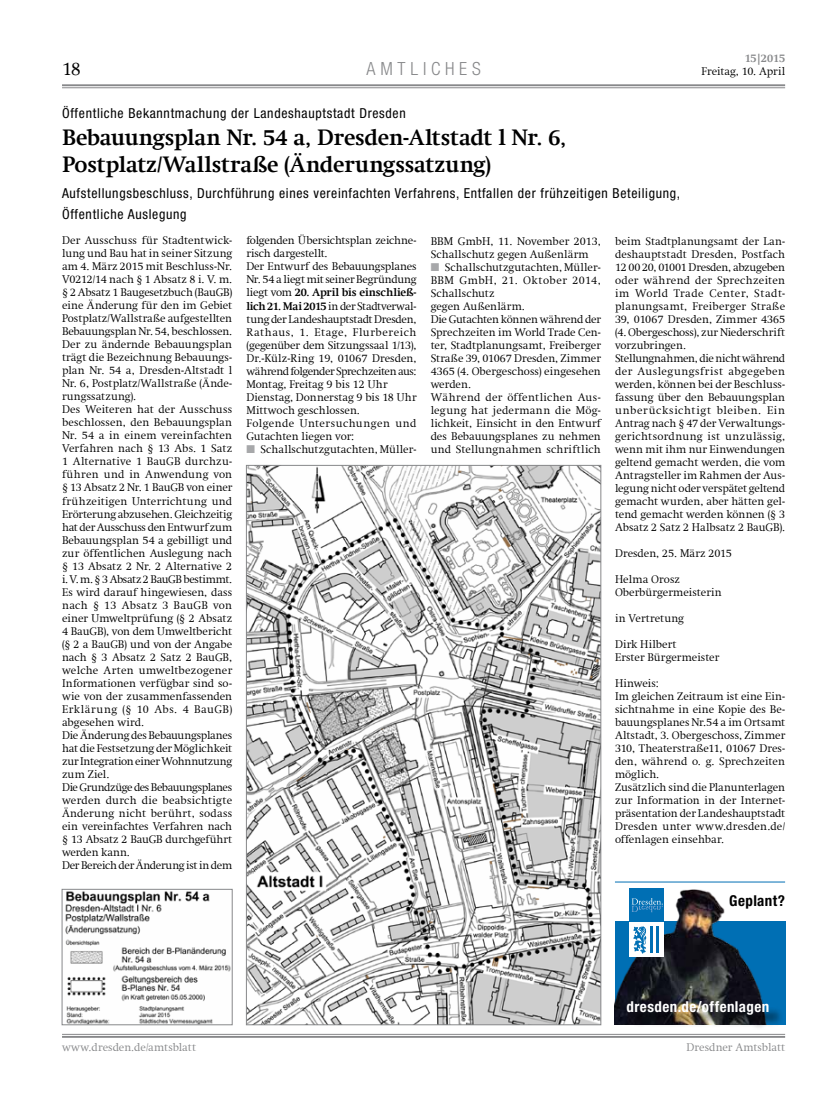
<style>
.page{position:relative;width:833px;height:1117px;background:#fff}
.page>*{position:absolute;margin:0;border:0;box-sizing:border-box;transform-origin:0 0}
.t1{font:700 22.5px/27.5px "Swift Com";letter-spacing:-.01em;color:#000}
.t2{font:300 18.75px "Swift Com";color:#000}
.t3{font:300 condensed 18.12px "Helvetica Neue";color:#87888a}
.t4{font:700 condensed 15px "Helvetica Neue";letter-spacing:.03em;color:#fff}
.t5{font:700 condensed 15px "Helvetica Neue";letter-spacing:.03em;color:#000}
.t6{font:condensed 13.75px/20.6px "Helvetica Neue";letter-spacing:.05em;color:#000}
.t7{font:300 11.25px/13px "Swift Com";letter-spacing:.005em;color:#000}
.t8{font:300 11.25px "Swift Com";letter-spacing:.005em;color:#87888a}
.t9{font:700 11.25px "Swift Com";letter-spacing:-.015em;color:#87888a}
.s1{font-weight:700}
.s2{color:#a7a8aa}
</style>
<div class="page">
<hr style="left:62px;top:87px;width:723px;height:1px;background:#87888a">
<hr style="left:62px;top:84px;width:723px;height:2px;background:#87888a">
<hr style="left:62px;top:1033px;width:723px;height:1px;background:#87888a">
<hr style="left:62px;top:1035px;width:723px;height:2px;background:#87888a">
<img style="left:248px;top:467px;width:351px;height:555px">
<img style="left:65px;top:891px;width:165px;height:131px">
<div style="left:62px;top:888px;width:170px;height:136px;border:1px solid #87888a"></div>
<div style="left:615px;top:921px;width:170px;height:103px;background:#006fb4"></div>
<img style="left:615px;top:882px;width:158px;height:142px">
<div style="left:629px;top:1003px;width:155px;height:26px;background:#000;opacity:.75"></div>
<hr style="left:615px;top:881px;width:170px;height:1px;background:#006fb4">
<div style="left:629px;top:887px;width:35px;height:35px;background:#006fb4"></div>
<div style="left:629px;top:922px;width:35px;height:34px;background:#fff"></div>
<svg style="left:633px;top:926px;width:13px;height:27px"></svg>
<hr style="left:650px;top:926px;width:3px;height:26px;background:#006fb4">
<hr style="left:656px;top:926px;width:3px;height:26px;background:#006fb4">
<svg style="left:631px;top:898px;width:31px;height:14px"></svg>
<h2 class="t2" style="left:62px;top:58px;width:21px">18</h2>
<h3 class="t3" style="left:366px;top:58px;width:78px">AMTL ICHE</h3>
<h3 class="t3" style="left:472px;top:58px;width:10px">S</h3>
<p class="t6" style="left:62px;top:103px;width:345px">Öffentliche Bekanntmachung der Landeshauptstadt Dresden</p>
<h1 class="t1" style="left:62px;top:123px;width:506px">Bebauungsplan Nr. 54 a, Dresden-Altstadt l Nr. 6,<br>Postplatz/Wallstraße (Änderungssatzung)</h1>
<p class="t6" style="left:62px;top:183px;width:620px">Aufstellungsbeschluss, Durchführung eines vereinfachten Verfahrens, Entfallen der frühzeitigen Beteiligung,<br>Öffentliche Auslegung</p>
<p class="t9" style="left:744px;top:52px;width:42px">15|2015</p>
<p class="t7" style="left:701px;top:65px;width:85px">Freitag, 10. April</p>
<p class="t7" style="left:62px;top:234px;width:172px">Der Ausschuss für Stadtentwick&shy;lung und Bau hat in seiner Sitzung am 4. März 2015 mit Beschluss-Nr.<br>V0212/14 nach § 1 Absatz 8 i. V. m. § 2 Absatz 1 Baugesetzbuch (BauGB) eine Änderung für den im Gebiet<br>Postplatz/Wallstraße aufgestellten<br>Bebauungsplan Nr. 54, beschlossen.<br>Der zu ändernde Bebauungsplan trägt die Bezeichnung Bebauungs&shy;plan Nr. 54 a, Dresden-Altstadt l<br>Nr. 6, Postplatz/Wallstraße (Ände&shy;rungssatzung).<br>Des Weiteren hat der Ausschuss beschlossen, den Bebauungsplan<br>Nr. 54 a in einem vereinfachten<br>Verfahren nach § 13 Abs. 1 Satz<br>1 Alternative 1 BauGB durchzu&shy;führen und in Anwendung von § 13 Absatz 2 Nr. 1 BauGB von einer frühzeitigen Unterrichtung und<br>Erörterung abzusehen. Gleichzeitig hat der Ausschuss den Entwurf zum<br>Bebauungsplan 54 a gebilligt und zur öffentlichen Auslegung nach § 13 Absatz 2 Nr. 2 Alternative 2 i. V. m. § 3 Absatz 2 BauGB bestimmt.<br>Es wird darauf hingewiesen, dass nach § 13 Absatz 3 BauGB von einer Umweltprüfung (§ 2 Absatz<br>4 BauGB), von dem Umweltbericht (§ 2 a BauGB) und von der Angabe nach § 3 Absatz 2 Satz 2 BauGB, welche Arten umweltbezogener<br>Informationen verfügbar sind so&shy;wie von der zusammenfassenden<br>Erklärung (§ 10 Abs. 4 BauGB) abgesehen wird.<br>Die Änderung des Bebauungsplanes hat die Festsetzung der Möglichkeit zur Integration einer Wohnnutzung zum Ziel.<br>Die Grundzüge des Bebauungsplanes werden durch die beabsichtigte<br>Änderung nicht berührt, sodass ein vereinfachtes Verfahren nach § 13 Absatz 2 BauGB durchgeführt werden kann.<br>Der Bereich der Änderung ist in dem</p>
<p class="t7" style="left:246px;top:234px;width:172px">folgenden Übersichtsplan zeichne&shy;risch dargestellt.<br>Der Entwurf des Bebauungsplanes<br>Nr. 54 a liegt mit seiner Begründung liegt vom <span class="s1">20. April bis einschließ&shy;lich 21. Mai 2015</span> in der Stadtverwal&shy;tung der Landeshauptstadt Dresden,<br>Rathaus, 1. Etage, Flurbereich (gegenüber dem Sitzungssaal 1/13),<br>Dr.-Külz-Ring 19, 01067 Dresden, während folgender Sprechzeiten aus:<br>Montag, Freitag 9 bis 12 Uhr<br>Dienstag, Donnerstag 9 bis 18 Uhr<br>Mittwoch geschlossen.<br>Folgende Untersuchungen und<br>Gutachten liegen vor:</p>
<p class="t7" style="left:246px;top:442px;width:172px"><span class="s2">■</span> Schallschutzgutachten, Müller-</p>
<p class="t7" style="left:431px;top:234px;width:172px">BBM GmbH, 11. November 2013,<br>Schallschutz gegen Außenlärm</p>
<p class="t7" style="left:431px;top:260px;width:172px"><span class="s2">■</span> Schallschutzgutachten, Müller-<br>BBM GmbH, 21. Oktober 2014,<br>Schallschutz<br>gegen Außenlärm.<br>Die Gutachten können während der<br>Sprechzeiten im World Trade Cen&shy;ter, Stadtplanungsamt, Freiberger<br>Straße 39, 01067 Dresden, Zimmer<br>4365 (4. Obergeschoss) eingesehen werden.<br>Während der öffentlichen Aus&shy;legung hat jedermann die Mög&shy;lichkeit, Einsicht in den Entwurf des Bebauungsplanes zu nehmen und Stellungnahmen schriftlich</p>
<p class="t7" style="left:615px;top:234px;width:172px">beim Stadtplanungsamt der Lan&shy;deshauptstadt Dresden, Postfach<br>12 00 20, 01001 Dresden, abzugeben oder während der Sprechzeiten im World Trade Center, Stadt&shy;planungsamt, Freiberger Straße<br>39, 01067 Dresden, Zimmer 4365 (4. Obergeschoss), zur Niederschrift vorzubringen.<br>Stellungnahmen, die nicht während der Auslegungsfrist abgegeben werden, können bei der Beschluss&shy;fassung über den Bebauungsplan unberücksichtigt bleiben. Ein<br>Antrag nach § 47 der Verwaltungs&shy;gerichtsordnung ist unzulässig, wenn mit ihm nur Einwendungen geltend gemacht werden, die vom<br>Antragsteller im Rahmen der Aus&shy;legung nicht oder verspätet geltend gemacht wurden, aber hätten gel&shy;tend gemacht werden können (§ 3<br>Absatz 2 Satz 2 Halbsatz 2 BauGB).</p>
<p class="t7" style="left:615px;top:546px;width:118px">Dresden, 25. März 2015</p>
<p class="t7" style="left:615px;top:572px;width:108px">Helma Orosz<br>Oberbürgermeisterin</p>
<p class="t7" style="left:615px;top:611px;width:70px">in Vertretung</p>
<p class="t7" style="left:615px;top:637px;width:106px">Dirk Hilbert<br>Erster Bürgermeister</p>
<p class="t7" style="left:615px;top:676px;width:172px">Hinweis:<br>Im gleichen Zeitraum ist eine Ein&shy;sichtnahme in eine Kopie des Be&shy;bauungsplanes Nr.54 a im Ortsamt<br>Altstadt, 3. Obergeschoss, Zimmer<br>310, Theaterstraße11, 01067 Dres&shy;den, während o. g. Sprechzeiten möglich.<br>Zusätzlich sind die Planunterlagen zur Information in der Internet&shy;präsentation der Landeshauptstadt<br>Dresden unter www.dresden.de/ offenlagen einsehbar.</p>
<h3 class="t5" style="left:729px;top:891px;width:57px">Geplant?</h3>
<h3 class="t4" style="left:626px;top:997px;width:144px">dresden.de/offenlagen</h3>
<p class="t8" style="left:62px;top:1040px;width:135px">www.dresden.de/amtsblatt</p>
<p class="t8" style="left:686px;top:1040px;width:100px">Dresdner Amtsblatt</p>
</div>
